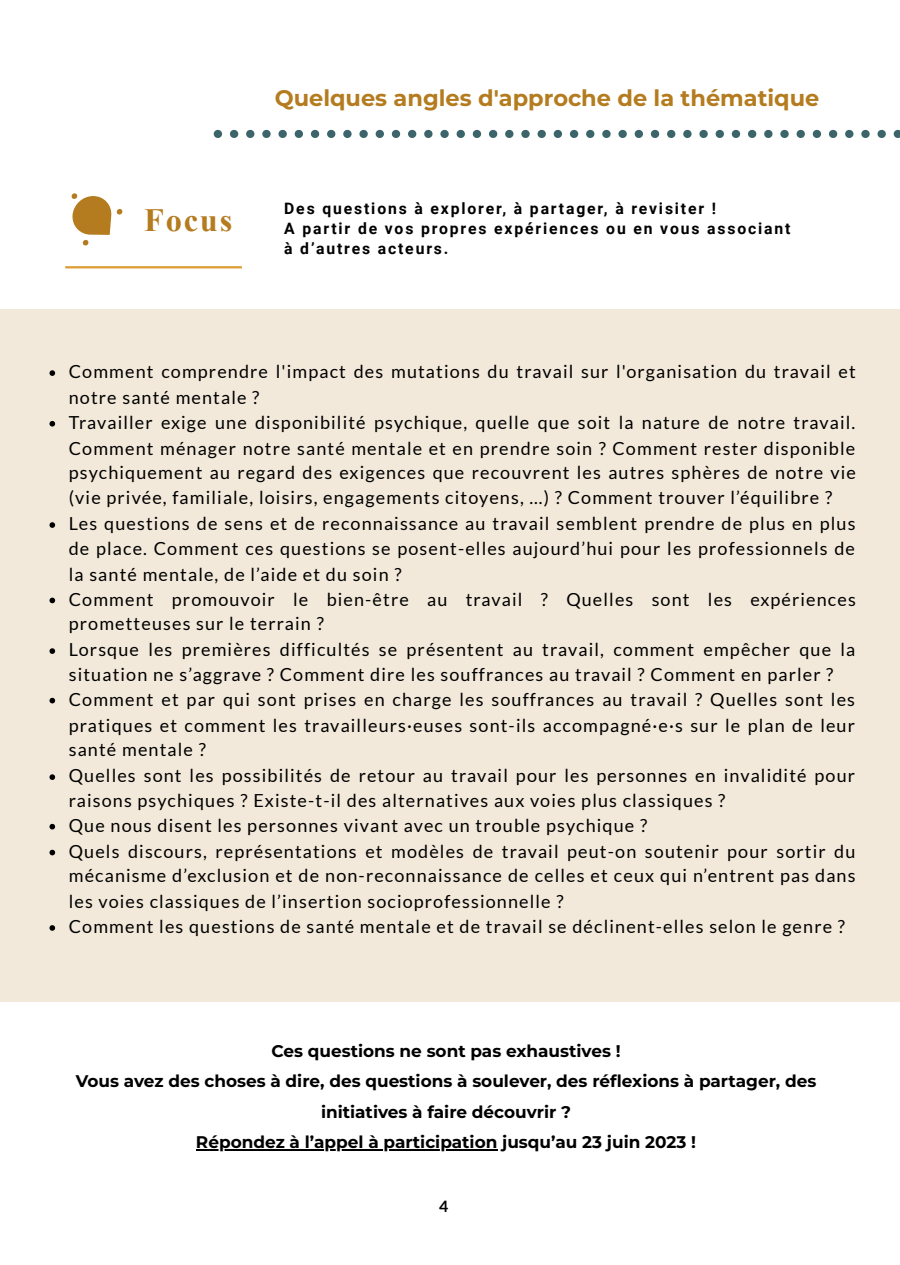
<style>
.page{position:relative;width:900px;height:1265px;background:#fff}
.page>*{position:absolute;margin:0;border:0;box-sizing:border-box;transform-origin:0 0}
.t1{font:700 32.4px "Times New Roman";letter-spacing:.06em;color:#b47c1f}
.t2{font:700 22.5px "Montserrat";color:#b47c1f}
.t3{font:18px/25.2px "Lato";letter-spacing:.06em;color:#000}
.t4{font:700 16.9px/30.4px "Montserrat";color:#000;text-align:center}
.t5{font:700 15.75px/20.2px "Roboto";letter-spacing:.12em;color:#000}
.t6{font:700 15.75px "Lato";color:#000}
</style>
<div class="page">
<div style="left:0;top:309px;width:900px;height:692px;background:#f2e9da"></div>
<svg style="left:214px;top:130px;width:686px;height:8px"></svg>
<svg style="left:71px;top:193px;width:52px;height:53px"></svg>
<hr style="left:65px;top:266px;width:177px;height:2px;background:#da9e34">
<svg style="left:50px;top:370px;width:5px;height:6px"></svg>
<svg style="left:50px;top:421px;width:5px;height:5px"></svg>
<svg style="left:50px;top:522px;width:5px;height:6px"></svg>
<svg style="left:50px;top:597px;width:5px;height:6px"></svg>
<svg style="left:50px;top:648px;width:5px;height:6px"></svg>
<svg style="left:50px;top:697px;width:5px;height:6px"></svg>
<svg style="left:50px;top:774px;width:5px;height:6px"></svg>
<svg style="left:50px;top:823px;width:5px;height:6px"></svg>
<svg style="left:50px;top:849px;width:5px;height:6px"></svg>
<svg style="left:50px;top:925px;width:5px;height:5px"></svg>
<hr style="left:196px;top:1149px;width:301px;height:1px;background:#000">
<h1 class="t1" style="left:144px;top:202px;width:90px">Focus</h1>
<p class="t2" style="left:275px;top:84px;width:546px">Quelques angles d'approche de la thématique</p>
<p class="t5" style="left:284px;top:198px;width:508px">Des questions à explorer, à partager, à revisiter !<br>A partir de vos propres expériences ou en vous associant à d’autres acteurs.</p>
<p class="t3" style="left:69px;top:358px;width:789px">Comment comprendre l'impact des mutations du travail sur l'organisation du travail et notre santé mentale ?<br>Travailler exige une disponibilité psychique, quelle que soit la nature de notre travail.<br>Comment ménager notre santé mentale et en prendre soin ? Comment rester disponible psychiquement au regard des exigences que recouvrent les autres sphères de notre vie (vie privée, familiale, loisirs, engagements citoyens, …) ? Comment trouver l’équilibre ?<br>Les questions de sens et de reconnaissance au travail semblent prendre de plus en plus de place. Comment ces questions se posent-elles aujourd’hui pour les professionnels de la santé mentale, de l’aide et du soin ?<br>Comment promouvoir le bien-être au travail ? Quelles sont les expériences prometteuses sur le terrain ?<br>Lorsque les premières difficultés se présentent au travail, comment empêcher que la situation ne s’aggrave ? Comment dire les souffrances au travail ? Comment en parler ?<br>Comment et par qui sont prises en charge les souffrances au travail ? Quelles sont les pratiques et comment les travailleurs·euses sont-ils accompagné·e·s sur le plan de leur santé mentale ?<br>Quelles sont les possibilités de retour au travail pour les personnes en invalidité pour raisons psychiques ? Existe-t-il des alternatives aux voies plus classiques ?<br>Que nous disent les personnes vivant avec un trouble psychique ?<br>Quels discours, représentations et modèles de travail peut-on soutenir pour sortir du mécanisme d’exclusion et de non-reconnaissance de celles et ceux qui n’entrent pas dans les voies classiques de l’insertion socioprofessionnelle ?<br>Comment les questions de santé mentale et de travail se déclinent-elles selon le genre ?</p>
<p class="t4" style="left:76px;top:1035px;width:742px">Ces questions ne sont pas exhaustives !<br>Vous avez des choses à dire, des questions à soulever, des réflexions à partager, des initiatives à faire découvrir ?<br>Répondez à l’appel à participation jusqu’au 23 juin 2023 !</p>
<p class="t6" style="left:439px;top:1196px;width:11px">4</p>
</div>
